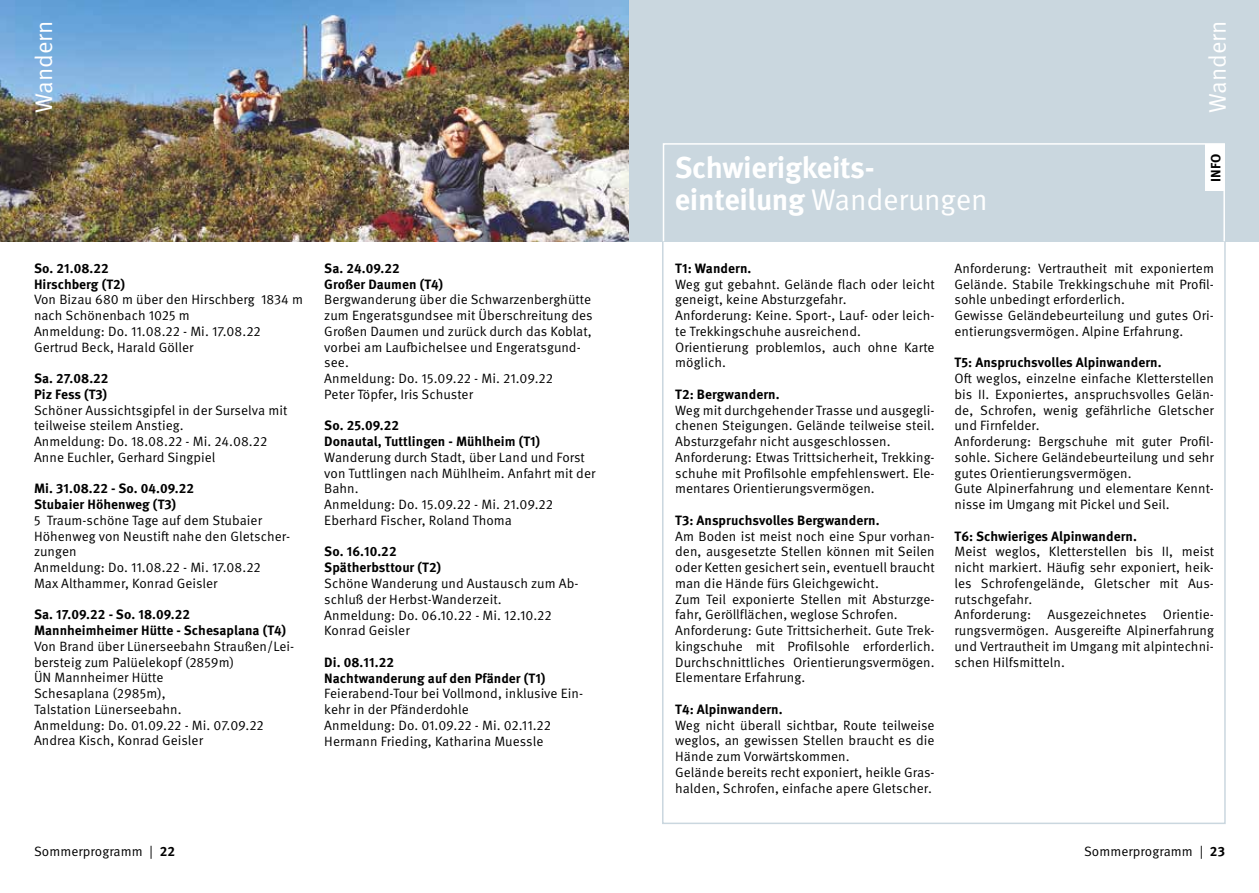
<style>
.page{position:relative;width:1259px;height:893px;background:#fff}
.page>*{position:absolute;margin:0;border:0;box-sizing:border-box;transform-origin:0 0}
.t1{font:30px "Meta Pro Norm";letter-spacing:-.01em;color:#fff}
.t2{font:700 30px "Meta Pro";letter-spacing:-.01em;color:#fff}
.t3{font:24px "Meta Pro Norm";color:#fff}
.t4{font:13.5px/15.8px "Meta Pro Norm";letter-spacing:.005em;color:#000}
.t5{font:700 13.5px/15.8px "Meta Pro";letter-spacing:.005em;color:#000}
.s1{font-family:"Meta Pro";font-weight:700}
</style>
<div class="page">
<img style="left:0;top:0;width:629px;height:241px">
<div style="left:629px;top:0;width:630px;height:241px;background:#cad7df"></div>
<div style="left:662px;top:225px;width:563px;height:599px;border:2px solid #cad7df"></div>
<div style="left:663px;top:143px;width:562px;height:99px;border:2px solid #fff"></div>
<div style="left:1205px;top:144px;width:20px;height:47px;background:#fff"></div>
<h2 class="t3" style="left:26px;top:113px;width:94px;rotate:-90deg">Wandern</h2>
<h2 class="t3" style="left:1199px;top:113px;width:94px;rotate:-90deg">Wandern</h2>
<p class="t5" style="left:34px;top:259px;width:93px">So. 21.08.22<br>Hirschberg (T2)</p>
<p class="t4" style="left:34px;top:291px;width:270px">Von Bizau 680 m über den Hirschberg 1834 m nach Schönenbach 1025 m<br>Anmeldung: Do. 11.08.22 - Mi. 17.08.22<br>Gertrud Beck, Harald Göller</p>
<p class="t5" style="left:34px;top:370px;width:76px">Sa. 27.08.22<br>Piz Fess (T3)</p>
<p class="t4" style="left:34px;top:401px;width:255px">Schöner Aussichtsgipfel in der Surselva mit teilweise steilem Anstieg.<br>Anmeldung: Do. 18.08.22 - Mi. 24.08.22<br>Anne Euchler, Gerhard Singpiel</p>
<p class="t5" style="left:34px;top:480px;width:162px">Mi. 31.08.22 - So. 04.09.22<br>Stubaier Höhenweg (T3)</p>
<p class="t4" style="left:34px;top:511px;width:258px">5 Traum-schöne Tage auf dem Stubaier<br>Höhenweg von Neustift nahe den Gletscher&shy;zungen<br>Anmeldung: Do. 11.08.22 - Mi. 17.08.22<br>Max Althammer, Konrad Geisler</p>
<p class="t5" style="left:34px;top:606px;width:254px">Sa. 17.09.22 - So. 18.09.22<br>Mannheimheimer Hütte - Schesaplana (T4)</p>
<p class="t4" style="left:34px;top:637px;width:262px">Von Brand über Lünerseebahn Straußen/Lei&shy;bersteig zum Palüelekopf (2859m)<br>ÜN Mannheimer Hütte<br>Schesaplana (2985m),<br>Talstation Lünerseebahn.<br>Anmeldung: Do. 01.09.22 - Mi. 07.09.22<br>Andrea Kisch, Konrad Geisler</p>
<p class="t5" style="left:324px;top:259px;width:120px">Sa. 24.09.22<br>Großer Daumen (T4)</p>
<p class="t4" style="left:324px;top:291px;width:270px">Bergwanderung über die Schwarzenberghütte zum Engeratsgundsee mit Überschreitung des Großen Daumen und zurück durch das Koblat, vorbei am Laufbichelsee und Engeratsgund&shy;see.<br>Anmeldung: Do. 15.09.22 - Mi. 21.09.22<br>Peter Töpfer, Iris Schuster</p>
<p class="t5" style="left:324px;top:417px;width:217px">So. 25.09.22<br>Donautal, Tuttlingen - Mühlheim (T1)</p>
<p class="t4" style="left:324px;top:449px;width:273px">Wanderung durch Stadt, über Land und Forst von Tuttlingen nach Mühlheim. Anfahrt mit der Bahn.<br>Anmeldung: Do. 15.09.22 - Mi. 21.09.22<br>Eberhard Fischer, Roland Thoma</p>
<p class="t5" style="left:324px;top:543px;width:118px">So. 16.10.22<br>Spätherbsttour (T2)</p>
<p class="t4" style="left:324px;top:575px;width:256px">Schöne Wanderung und Austausch zum Ab&shy;schluß der Herbst-Wanderzeit.<br>Anmeldung: Do. 06.10.22 - Mi. 12.10.22<br>Konrad Geisler</p>
<p class="t5" style="left:324px;top:653px;width:223px">Di. 08.11.22<br>Nachtwanderung auf den Pfänder (T1)</p>
<p class="t4" style="left:324px;top:685px;width:260px">Feierabend-Tour bei Vollmond, inklusive Ein&shy;kehr in der Pfänderdohle<br>Anmeldung: Do. 01.09.22 - Mi. 02.11.22<br>Hermann Frieding, Katharina Muessle</p>
<h1 class="t2" style="left:675px;top:144px;width:201px">Schwierigkeits-</h1>
<h1 class="t1" style="left:675px;top:177px;width:314px"><span class="s1">einteilung</span> Wanderungen</h1>
<p class="t5" style="left:1207px;top:182px;width:30px;rotate:-90deg">INFO</p>
<p class="t5" style="left:675px;top:259px;width:78px">T1: Wandern.</p>
<p class="t4" style="left:675px;top:275px;width:261px">Weg gut gebahnt. Gelände flach oder leicht geneigt, keine Absturzgefahr.<br>Anforderung: Keine. Sport-, Lauf- oder leich&shy;te Trekkingschuhe ausreichend.<br>Orientierung problemlos, auch ohne Karte möglich.</p>
<p class="t5" style="left:675px;top:385px;width:106px">T2: Bergwandern.</p>
<p class="t4" style="left:675px;top:401px;width:261px">Weg mit durchgehender Trasse und ausgegli&shy;chenen Steigungen. Gelände teilweise steil.<br>Absturzgefahr nicht ausgeschlossen.<br>Anforderung: Etwas Trittsicherheit, Trekking&shy;schuhe mit Profilsohle empfehlenswert. Ele&shy;mentares Orientierungsvermögen.</p>
<p class="t5" style="left:675px;top:511px;width:206px">T3: Anspruchsvolles Bergwandern.</p>
<p class="t4" style="left:675px;top:527px;width:261px">Am Boden ist meist noch eine Spur vorhan&shy;den, ausgesetzte Stellen können mit Seilen oder Ketten gesichert sein, eventuell braucht man die Hände fürs Gleichgewicht.<br>Zum Teil exponierte Stellen mit Absturzge&shy;fahr, Geröllflächen, weglose Schrofen.<br>Anforderung: Gute Trittsicherheit. Gute Trek&shy;kingschuhe mit Profilsohle erforderlich.<br>Durchschnittliches Orientierungsvermögen.<br>Elementare Erfahrung.</p>
<p class="t5" style="left:675px;top:700px;width:109px">T4: Alpinwandern.</p>
<p class="t4" style="left:675px;top:716px;width:261px">Weg nicht überall sichtbar, Route teilweise weglos, an gewissen Stellen braucht es die Hände zum Vorwärtskommen.<br>Gelände bereits recht exponiert, heikle Gras&shy;halden, Schrofen, einfache apere Gletscher.</p>
<p class="t4" style="left:954px;top:259px;width:261px">Anforderung: Vertrautheit mit exponiertem Gelände. Stabile Trekkingschuhe mit Profil&shy;sohle unbedingt erforderlich.<br>Gewisse Geländebeurteilung und gutes Ori&shy;entierungsvermögen. Alpine Erfahrung.</p>
<p class="t5" style="left:954px;top:354px;width:209px">T5: Anspruchsvolles Alpinwandern.</p>
<p class="t4" style="left:954px;top:370px;width:261px">Oft weglos, einzelne einfache Kletterstellen bis II. Exponiertes, anspruchsvolles Gelän&shy;de, Schrofen, wenig gefährliche Gletscher und Firnfelder.<br>Anforderung: Bergschuhe mit guter Profil&shy;sohle. Sichere Geländebeurteilung und sehr gutes Orientierungsvermögen.<br>Gute Alpinerfahrung und elementare Kennt&shy;nisse im Umgang mit Pickel und Seil.</p>
<p class="t5" style="left:954px;top:527px;width:184px">T6: Schwieriges Alpinwandern.</p>
<p class="t4" style="left:954px;top:543px;width:261px">Meist weglos, Kletterstellen bis II, meist nicht markiert. Häufig sehr exponiert, heik&shy;les Schrofengelände, Gletscher mit Aus&shy;rutschgefahr.<br>Anforderung: Ausgezeichnetes Orientie&shy;rungsvermögen. Ausgereifte Alpinerfahrung und Vertrautheit im Umgang mit alpintechni&shy;schen Hilfsmitteln.</p>
<p class="t4" style="left:34px;top:842px;width:143px">Sommerprogramm | <span class="s1">22</span></p>
<p class="t4" style="left:1084px;top:842px;width:142px">Sommerprogramm | <span class="s1">23</span></p>
</div>
